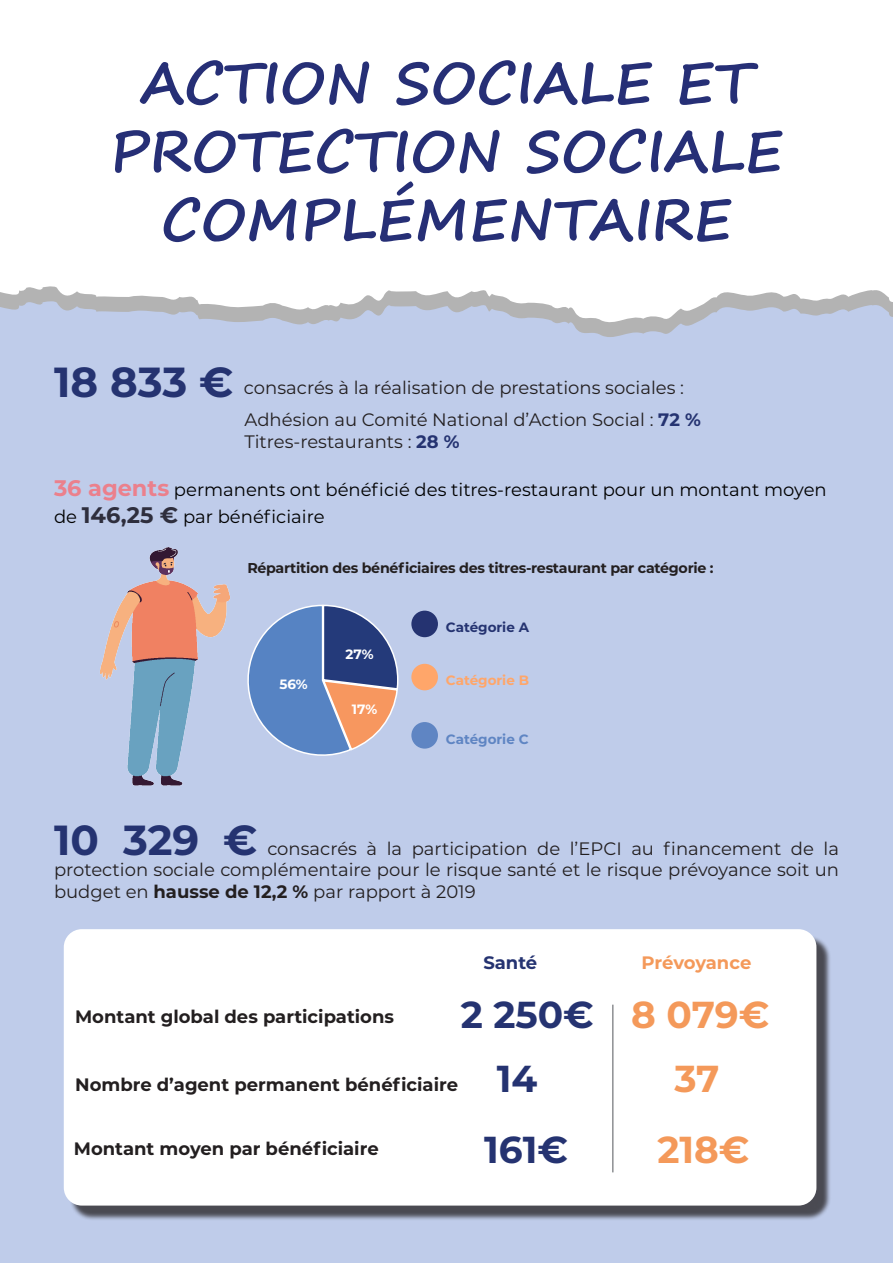
<style>
.page{position:relative;width:893px;height:1263px;background:#bfccea}
.page>*{position:absolute;margin:0;border:0;box-sizing:border-box;transform-origin:0 0}
.t1{font:700 57px/68.4px "Segoe Print";color:#262f76;text-align:center}
.t2{font:700 42px "Montserrat";color:#253371}
.t3{font:700 37.5px "Montserrat";color:#253371}
.t4{font:700 37.5px "Montserrat";color:#f4995a}
.t5{font:18px/21.6px "Montserrat";color:#231f20;text-align:justify}
.t6{font:18px/27px "Montserrat";color:#000}
.t7{font:700 18px "Montserrat";color:#231f20}
.t8{font:700 18px "Montserrat";letter-spacing:-.01em;color:#f4995a}
.t9{font:700 18px "Montserrat";color:#253371}
.t10{font:700 14.25px "Montserrat";letter-spacing:-.02em;color:#231f20}
.t11{font:700 13.5px "Montserrat";color:#253371}
.t12{font:700 13.5px "Montserrat";color:#ffa66a}
.t13{font:700 13.5px "Montserrat";color:#5f85c3}
.t14{font:700 13.5px "Montserrat";color:#fff}
.s1{font-weight:700;color:#253371}
.s2{font-weight:700;font-size:22.5px;color:#eb808c}
.s3{font-weight:700;font-size:22.5px;color:#2e2e3d}
.s4{font-weight:700}
</style>
<div class="page">
<svg style="left:0;top:0;width:893px;height:327px;background:#f9f9fa"></svg>
<svg style="left:280px;top:604px;width:119px;height:152px"></svg>
<div style="left:411px;top:611px;width:27px;height:26px;background:#253371;border-radius:50%"></div>
<div style="left:411px;top:722px;width:27px;height:27px;background:#5f85c3;border-radius:50%"></div>
<div style="left:411px;top:664px;width:27px;height:26px;background:#ffa66a;border-radius:50%"></div>
<img style="left:100px;top:547px;width:180px;height:239px">
<div style="left:70px;top:935px;width:762px;height:286px;background:#231f20;opacity:.75"></div>
<div style="left:64px;top:929px;width:752px;height:276px;background:#fff;border-radius:18px"></div>
<hr style="left:612px;top:1005px;width:2px;height:167px;background:#8d8f92">
<p class="t1" style="left:110px;top:47px;width:675px">ACTION SOCIALE ET<br>PROTECTION SOCIALE<br>COMPLÉMENTAIRE</p>
<p class="t2" style="left:54px;top:351px;width:181px">18 833 €</p>
<p class="t5" style="left:244px;top:376px;width:442px">consacrés à la réalisation de prestations sociales :</p>
<p class="t5" style="left:245px;top:408px;width:458px">Adhésion au Comité National d’Action Social : <span class="s1">72 %</span></p>
<p class="t5" style="left:245px;top:430px;width:217px">Titres-restaurants : <span class="s1">28 %</span></p>
<p class="t6" style="left:54px;top:476px;width:774px"><span class="s2">36 agents</span> permanents ont bénéficié des titres-restaurant pour un montant moyen de <span class="s3">146,25 €</span> par bénéficiaire</p>
<p class="t10" style="left:247px;top:557px;width:468px">Répartition des bénéficiaires des titres-restaurant par catégorie :</p>
<p class="t14" style="left:280px;top:674px;width:30px">56%</p>
<p class="t14" style="left:346px;top:644px;width:30px">27%</p>
<p class="t14" style="left:352px;top:700px;width:27px">17%</p>
<p class="t11" style="left:446px;top:618px;width:85px">Catégorie A</p>
<p class="t12" style="left:446px;top:671px;width:85px">Catégorie B</p>
<p class="t13" style="left:446px;top:730px;width:84px">Catégorie C</p>
<p class="t2" style="left:54px;top:809px;width:205px">10 329 €</p>
<p class="t5" style="left:54px;top:837px;width:786px;text-indent:213px">consacrés à la participation de l’EPCI au financement de la protection sociale complémentaire pour le risque santé et le risque prévoyance soit un budget en <span class="s4">hausse de 12,2 %</span> par rapport à 2019</p>
<p class="t9" style="left:483px;top:949px;width:55px">Santé</p>
<p class="t3" style="left:461px;top:988px;width:135px">2 250€</p>
<p class="t3" style="left:497px;top:1052px;width:42px">14</p>
<p class="t7" style="left:75px;top:1004px;width:320px">Montant global des participations</p>
<p class="t7" style="left:75px;top:1072px;width:384px">Nombre d’agent permanent bénéficiaire</p>
<p class="t7" style="left:74px;top:1136px;width:306px">Montant moyen par bénéficiaire</p>
<p class="t3" style="left:484px;top:1123px;width:86px">161€</p>
<p class="t8" style="left:642px;top:949px;width:111px">Prévoyance</p>
<p class="t4" style="left:631px;top:988px;width:140px">8 079€</p>
<p class="t4" style="left:674px;top:1052px;width:47px">37</p>
<p class="t4" style="left:657px;top:1123px;width:94px">218€</p>
</div>
